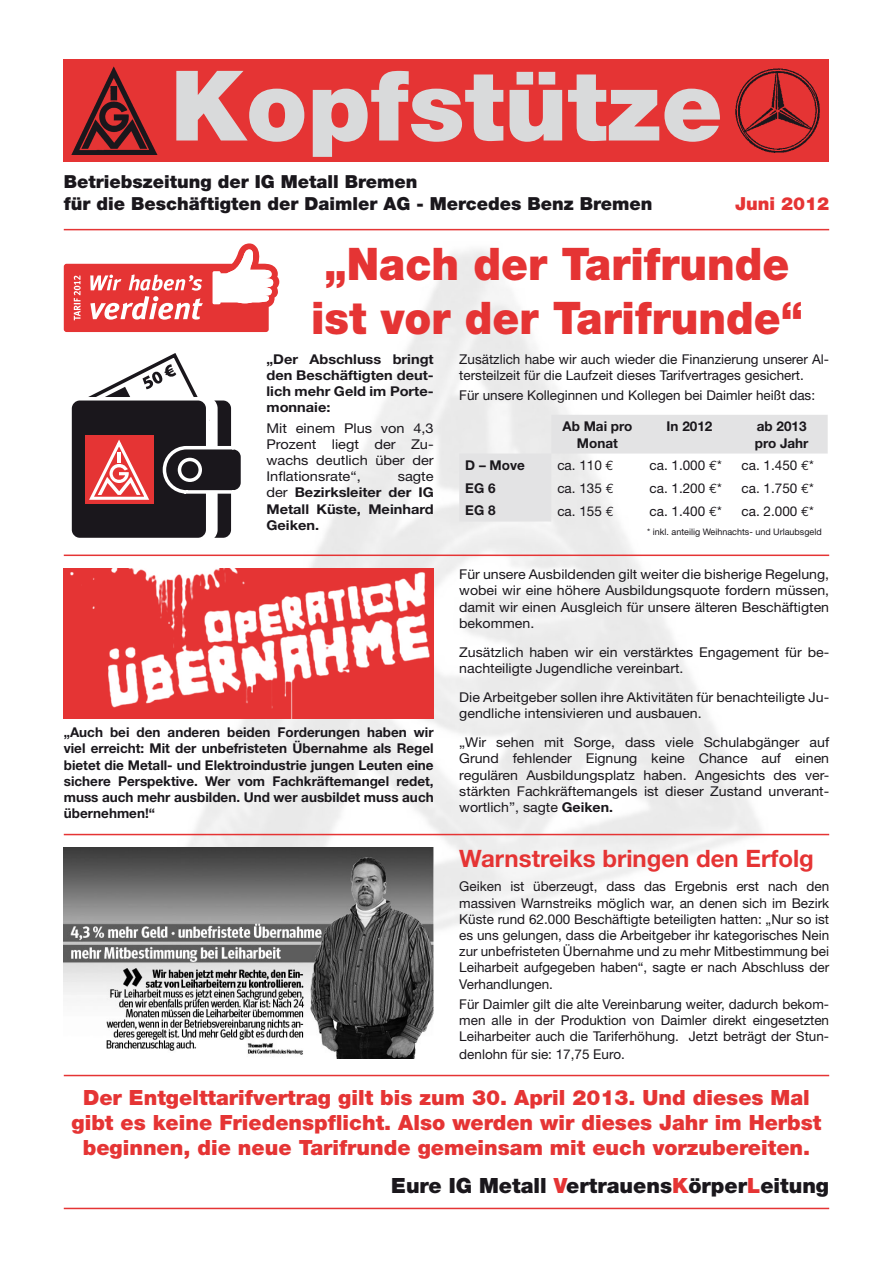
<style>
.page{position:relative;width:893px;height:1263px;background:#fff}
.page>*{position:absolute;margin:0;border:0;box-sizing:border-box;transform-origin:0 0}
.t1{font:900 97.5px "Helvetica Neue";color:#d9dadb}
.t2{font:900 45px/54px "Helvetica Neue";color:#e53434;scale:.95 1}
.t3{font:700 24px "Helvetica Neue";color:#e53434}
.t4{font:900 21px/25.2px "Helvetica Neue";color:#e53434;text-align:center}
.t5{font:900 21px "Helvetica Neue";color:#1a171c}
.t6{font:900 18px/21.6px "Helvetica Neue";color:#1a171c}
.t7{font:900 18px "Helvetica Neue";color:#e53434}
.t8{font:13.5px/16.2px "Helvetica Neue";color:#1a171c;text-align:justify}
.t9{font:13.5px/16.2px "Helvetica Neue";color:#1a171c;text-align:justify;scale:1.05 1}
.t10{font:700 13.5px/16.2px "Helvetica Neue";color:#1a171c;text-align:center}
.t11{font:700 13.5px/16.2px "Helvetica Neue";color:#1a171c;text-align:justify;scale:1.08 1}
.t12{font:13.5px/16.2px "Helvetica Neue";color:#1a171c;text-align:justify;scale:1.08 1}
.t13{font:9px "Helvetica Neue";color:#1a171c}
.s1{font-family:"Euro Mono"}
.s2{font-weight:400}
.s3{font-weight:700}
.s4{color:#e53434}
</style>
<div class="page">
<img style="left:124px;top:249px;width:645px;height:681px">
<hr style="left:64px;top:1208px;width:765px;height:1px;background:#e53434">
<div style="left:64px;top:60px;width:765px;height:102px;background:#e53434"></div>
<hr style="left:64px;top:229px;width:765px;height:1px;background:#e53434">
<hr style="left:64px;top:554px;width:765px;height:2px;background:#e53434">
<hr style="left:64px;top:834px;width:765px;height:1px;background:#e53434">
<hr style="left:64px;top:1075px;width:765px;height:1px;background:#e53434">
<img style="left:72px;top:67px;width:86px;height:88px">
<img style="left:735px;top:68px;width:85px;height:85px">
<svg style="left:64px;top:243px;width:215px;height:89px"></svg>
<svg style="left:459px;top:415px;width:369px;height:106px"></svg>
<svg style="left:71px;top:353px;width:173px;height:187px"></svg>
<img style="left:64px;top:568px;width:370px;height:150px">
<img style="left:64px;top:848px;width:370px;height:210px">
<h1 class="t1" style="left:170px;top:48px;width:554px">Kopfstütze</h1>
<h3 class="t6" style="left:64px;top:171px;width:590px">Betriebszeitung der IG Metall Bremen<br>für die Beschäftigten der Daimler AG - Mercedes Benz Bremen</h3>
<h3 class="t7" style="left:735px;top:193px;width:96px">Juni 2012</h3>
<h2 class="t2" style="left:311px;top:237px;width:519px">„Nach der Tarifrunde ist vor der Tarifrunde“</h2>
<p class="t11" style="left:266px;top:350px;width:156px">„Der Abschluss bringt den Beschäftigten deut&shy;lich mehr Geld im Porte&shy;monnaie:</p>
<p class="t12" style="left:266px;top:419px;width:156px">Mit einem Plus von 4,3<br>Prozent liegt der Zu&shy;wachs deutlich über der Inflationsrate“,</p>
<p class="t8" style="left:459px;top:350px;width:371px">Zusätzlich habe wir auch wieder die Finanzierung unserer Al&shy;tersteilzeit für die Laufzeit dieses Tarifvertrages gesichert.</p>
<p class="t8" style="left:459px;top:387px;width:357px">Für unsere Kolleginnen und Kollegen bei Daimler heißt das:</p>
<p class="t10" style="left:562px;top:418px;width:71px">Ab Mai pro<br>Monat</p>
<p class="t10" style="left:667px;top:418px;width:47px">In 2012</p>
<p class="t10" style="left:755px;top:418px;width:55px;text-align:left">ab 2013 pro Jahr</p>
<p class="t10" style="left:465px;top:457px;width:61px">D – Move</p>
<p class="t8" style="left:557px;top:457px;width:58px">ca. 110 <span class="s1">€</span></p>
<p class="t8" style="left:649px;top:457px;width:74px">ca. 1.000 <span class="s1">€</span>*</p>
<p class="t8" style="left:742px;top:457px;width:74px">ca. 1.450 <span class="s1">€</span>*</p>
<p class="t10" style="left:465px;top:480px;width:32px">EG 6</p>
<p class="t8" style="left:557px;top:480px;width:58px">ca. 135 <span class="s1">€</span></p>
<p class="t8" style="left:649px;top:480px;width:74px">ca. 1.200 <span class="s1">€</span>*</p>
<p class="t8" style="left:742px;top:480px;width:74px">ca. 1.750 <span class="s1">€</span>*</p>
<p class="t10" style="left:465px;top:502px;width:32px">EG 8</p>
<p class="t8" style="left:557px;top:502px;width:58px">ca. 155 <span class="s1">€</span></p>
<p class="t8" style="left:649px;top:502px;width:74px">ca. 1.400 <span class="s1">€</span>*</p>
<p class="t8" style="left:742px;top:502px;width:74px">ca. 2.000 <span class="s1">€</span>*</p>
<p class="t13" style="left:647px;top:526px;width:176px">* inkl. anteilig Weihnachts- und Urlaubsgeld</p>
<p class="t11" style="left:266px;top:468px;width:156px;text-indent:131px"><span class="s2">sagte der</span> Bezirksleiter der IG Metall Küste, Meinhard Geiken.</p>
<p class="t9" style="left:459px;top:566px;width:354px">Für unsere Ausbildenden gilt weiter die bisherige Regelung, wobei wir eine höhere Ausbildungsquote fordern müssen, damit wir einen Ausgleich für unsere älteren Beschäftigten bekommen.</p>
<p class="t9" style="left:459px;top:644px;width:354px">Zusätzlich haben wir ein verstärktes Engagement für be&shy;nachteiligte Jugendliche vereinbart.</p>
<p class="t9" style="left:459px;top:689px;width:354px">Die Arbeitgeber sollen ihre Aktivitäten für benachteiligte Ju&shy;gendliche intensivieren und ausbauen.</p>
<p class="t9" style="left:459px;top:734px;width:354px">„Wir sehen mit Sorge, dass viele Schulabgänger auf Grund fehlender Eignung keine Chance auf einen regulären Ausbildungsplatz haben. Angesichts des ver&shy;stärkten Fachkräftemangels ist dieser Zustand unverant&shy;wortlich”, sagte <span class="s3">Geiken.</span></p>
<h3 class="t3" style="left:459px;top:843px;width:356px">Warnstreiks bringen den Erfolg</h3>
<p class="t8" style="left:459px;top:878px;width:371px">Geiken ist überzeugt, dass das Ergebnis erst nach den massiven Warnstreiks möglich war, an denen sich im Bezirk Küste rund 62.000 Beschäftigte beteiligten hatten: „Nur so ist es uns gelungen, dass die Arbeitgeber ihr kategorisches Nein zur unbefristeten Übernahme und zu mehr Mitbestimmung bei Leiharbeit aufgegeben haben“, sagte er nach Abschluss der Verhandlungen.</p>
<p class="t8" style="left:459px;top:996px;width:371px">Für Daimler gilt die alte Vereinbarung weiter, dadurch bekom&shy;men alle in der Produktion von Daimler direkt eingesetzten Leiharbeiter auch die Tariferhöhung. Jetzt beträgt der Stun-</p>
<p class="t8" style="left:459px;top:1046px;width:167px">denlohn für sie: 17,75 Euro.</p>
<h3 class="t4" style="left:71px;top:1084px;width:751px">Der Entgelttarifvertrag gilt bis zum 30. April 2013. Und dieses Mal gibt es keine Friedenspflicht. Also werden wir dieses Jahr im Herbst beginnen, die neue Tarifrunde gemeinsam mit euch vorzubereiten.</h3>
<h3 class="t5" style="left:391px;top:1173px;width:439px">Eure IG Metall <span class="s4">V</span>ertrauens<span class="s4">K</span>örper<span class="s4">L</span>eitung</h3>
<p class="t10" style="left:64px;top:724px;width:371px;text-align:justify">„Auch bei den anderen beiden Forderungen haben wir viel erreicht: Mit der unbefristeten Übernahme als Regel bietet die Metall- und Elektroindustrie jungen Leuten eine sichere Perspektive. Wer vom Fachkräftemangel redet, muss auch mehr ausbilden. Und wer ausbildet muss auch übernehmen!“</p>
</div>
